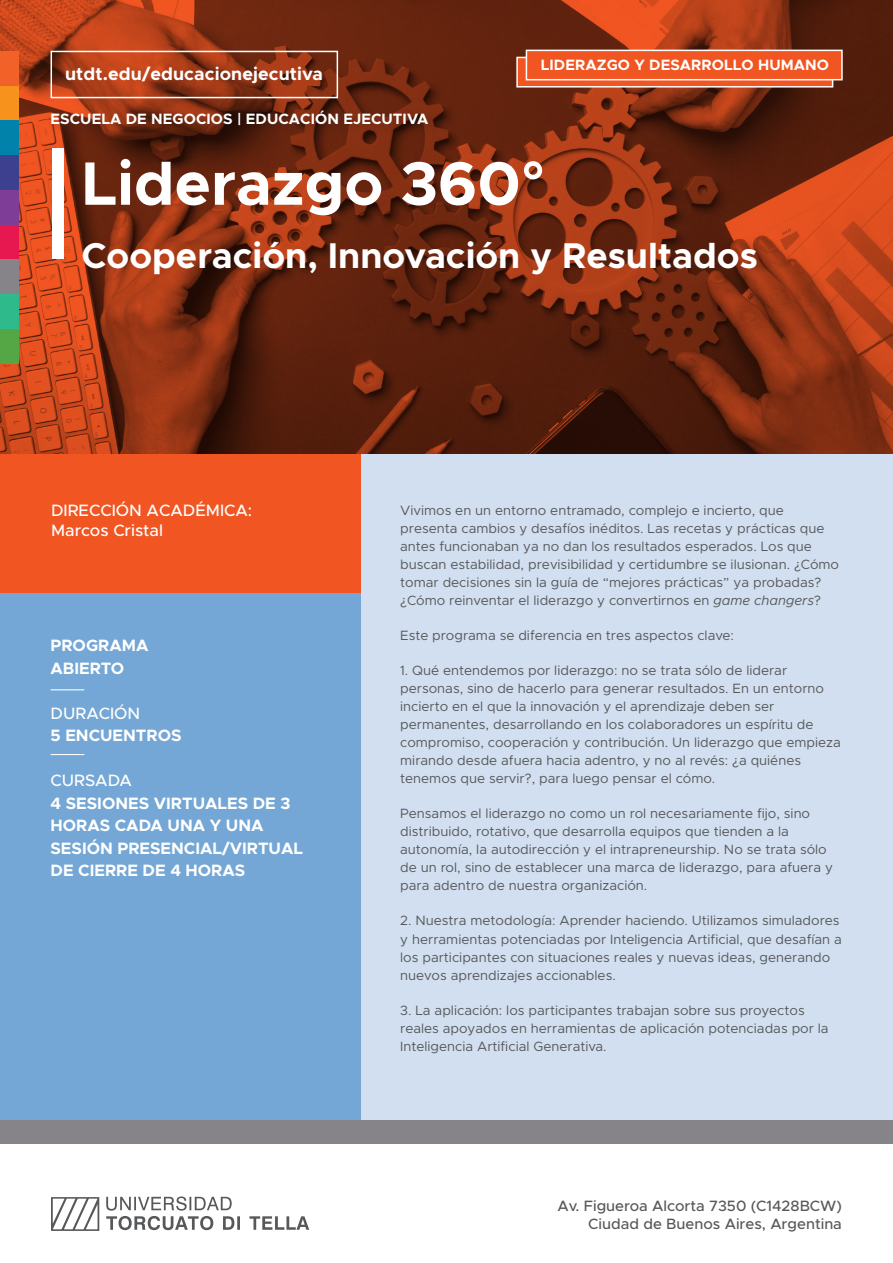
<style>
.page{position:relative;width:893px;height:1263px;background:#fff}
.page>*{position:absolute;margin:0;border:0;box-sizing:border-box;transform-origin:0 0}
.t1{font:700 61.5px "Metropolis";color:#fff}
.t2{font:700 36px "Metropolis";color:#fff}
.t3{font:700 18px "Metropolis";letter-spacing:.005em;color:#fff}
.t4{font:700 16.5px/22.5px "Metropolis";color:#fff}
.t5{font:500 16.5px/19.8px "Metropolis";color:#fff}
.t6{font:700 15px "Metropolis";letter-spacing:.005em;color:#fff}
.t7{font:500 15px "Metropolis";color:#57585a}
.t8{font:13.5px/18px "Metropolis";color:#57585a}
.s1{font-family:"Helvetica Neue";font-stretch:condensed}
.s2{font-style:italic}
</style>
<div class="page">
<svg style="left:0;top:0;width:893px;height:454px;background:#7d2c11"></svg>
<div style="left:333px;top:454px;width:560px;height:678px;background:#d1dff0"></div>
<div style="left:0;top:454px;width:361px;height:678px;background:#74a7d5"></div>
<div style="left:0;top:1120px;width:893px;height:24px;background:#868489"></div>
<div style="left:0;top:454px;width:361px;height:139px;background:#f15622"></div>
<div style="left:516px;top:57px;width:317px;height:31px;background:linear-gradient(to right,#f15622,#f15622);border:2px solid #fff"></div>
<div style="left:526px;top:50px;width:317px;height:30px;background:#f15622;border:2px solid #fff"></div>
<div style="left:52px;top:149px;width:12px;height:110px;background:#fff"></div>
<svg style="left:106px;top:1216px;width:203px;height:14px"></svg>
<svg style="left:106px;top:1196px;width:126px;height:14px"></svg>
<svg style="left:51px;top:1197px;width:48px;height:34px"></svg>
<div style="left:51px;top:51px;width:287px;height:47px;border:2px solid #fff"></div>
<div style="left:47px;top:106px;width:391px;height:29px;background:#231f20;opacity:.3"></div>
<hr style="left:51px;top:754px;width:33px;height:1px;background:#fff">
<hr style="left:51px;top:689px;width:33px;height:1px;background:#fff">
<div style="left:0;top:329px;width:19px;height:34px;background:#55a745"></div>
<div style="left:0;top:85px;width:19px;height:35px;background:#f7931d"></div>
<div style="left:0;top:224px;width:19px;height:35px;background:#e7174f"></div>
<div style="left:0;top:155px;width:19px;height:35px;background:#3d408e"></div>
<div style="left:0;top:259px;width:19px;height:35px;background:#868489"></div>
<div style="left:0;top:294px;width:19px;height:35px;background:#2fba8c"></div>
<div style="left:0;top:120px;width:19px;height:35px;background:#0082ab"></div>
<div style="left:0;top:190px;width:19px;height:34px;background:#7e3e98"></div>
<div style="left:0;top:51px;width:19px;height:34px;background:#f26228"></div>
<p class="t3" style="left:65px;top:62px;width:259px">utdt.edu/educacionejecutiva</p>
<p class="t6" style="left:51px;top:109px;width:379px">ESCUELA DE NEGOCIOS | EDUCACIÓN EJECUTIVA</p>
<p class="t6" style="left:541px;top:55px;width:290px">LIDERAZGO Y DESARROLLO HUMANO</p>
<p class="t1" style="left:82px;top:145px;width:465px">Liderazgo 360<span class="s1">°</span></p>
<p class="t2" style="left:82px;top:233px;width:678px">Cooperación, Innovación y Resultados</p>
<p class="t5" style="left:51px;top:501px;width:203px">DIRECCIÓN ACADÉMICA:<br>Marcos Cristal</p>
<p class="t4" style="left:51px;top:634px;width:100px">PROGRAMA</p>
<p class="t4" style="left:51px;top:656px;width:75px">ABIERTO</p>
<p class="t5" style="left:51px;top:703px;width:91px">DURACIÓN</p>
<p class="t4" style="left:51px;top:724px;width:133px">5 ENCUENTROS</p>
<p class="t5" style="left:51px;top:770px;width:83px">CURSADA</p>
<p class="t4" style="left:51px;top:791px;width:254px">4 SESIONES VIRTUALES DE 3<br>HORAS CADA UNA Y UNA<br>SESIÓN PRESENCIAL/VIRTUAL<br>DE CIERRE DE 4 HORAS</p>
<p class="t8" style="left:400px;top:502px;width:440px">Vivimos en un entorno entramado, complejo e incierto, que presenta cambios y desafíos inéditos. Las recetas y prácticas que antes funcionaban ya no dan los resultados esperados. Los que buscan estabilidad, previsibilidad y certidumbre se ilusionan. ¿Cómo tomar decisiones sin la guía de “mejores prácticas” ya probadas? ¿Cómo reinventar el liderazgo y convertirnos en <span class="s2">game changers</span>?</p>
<p class="t8" style="left:400px;top:627px;width:335px">Este programa se diferencia en tres aspectos clave:</p>
<p class="t8" style="left:400px;top:662px;width:442px">1. Qué entendemos por liderazgo: no se trata sólo de liderar personas, sino de hacerlo para generar resultados. En un entorno incierto en el que la innovación y el aprendizaje deben ser permanentes, desarrollando en los colaboradores un espíritu de compromiso, cooperación y contribución. Un liderazgo que empieza mirando desde afuera hacia adentro, y no al revés: ¿a quiénes tenemos que servir?, para luego pensar el cómo.</p>
<p class="t8" style="left:400px;top:805px;width:434px">Pensamos el liderazgo no como un rol necesariamente fijo, sino distribuido, rotativo, que desarrolla equipos que tienden a la autonomía, la autodirección y el intrapreneurship. No se trata sólo de un rol, sino de establecer una marca de liderazgo, para afuera y para adentro de nuestra organización.</p>
<p class="t8" style="left:400px;top:912px;width:443px">2. Nuestra metodología: Aprender haciendo. Utilizamos simuladores y herramientas potenciadas por Inteligencia Artificial, que desafían a los participantes con situaciones reales y nuevas ideas, generando nuevos aprendizajes accionables.</p>
<p class="t8" style="left:400px;top:1001px;width:430px">3. La aplicación: los participantes trabajan sobre sus proyectos reales apoyados en herramientas de aplicación potenciadas por la<br>Inteligencia Artificial Generativa.</p>
<p class="t7" style="left:557px;top:1196px;width:286px">Av. Figueroa Alcorta 7350 (C1428BCW)</p>
<p class="t7" style="left:588px;top:1214px;width:255px">Ciudad de Buenos Aires, Argentina</p>
</div>
